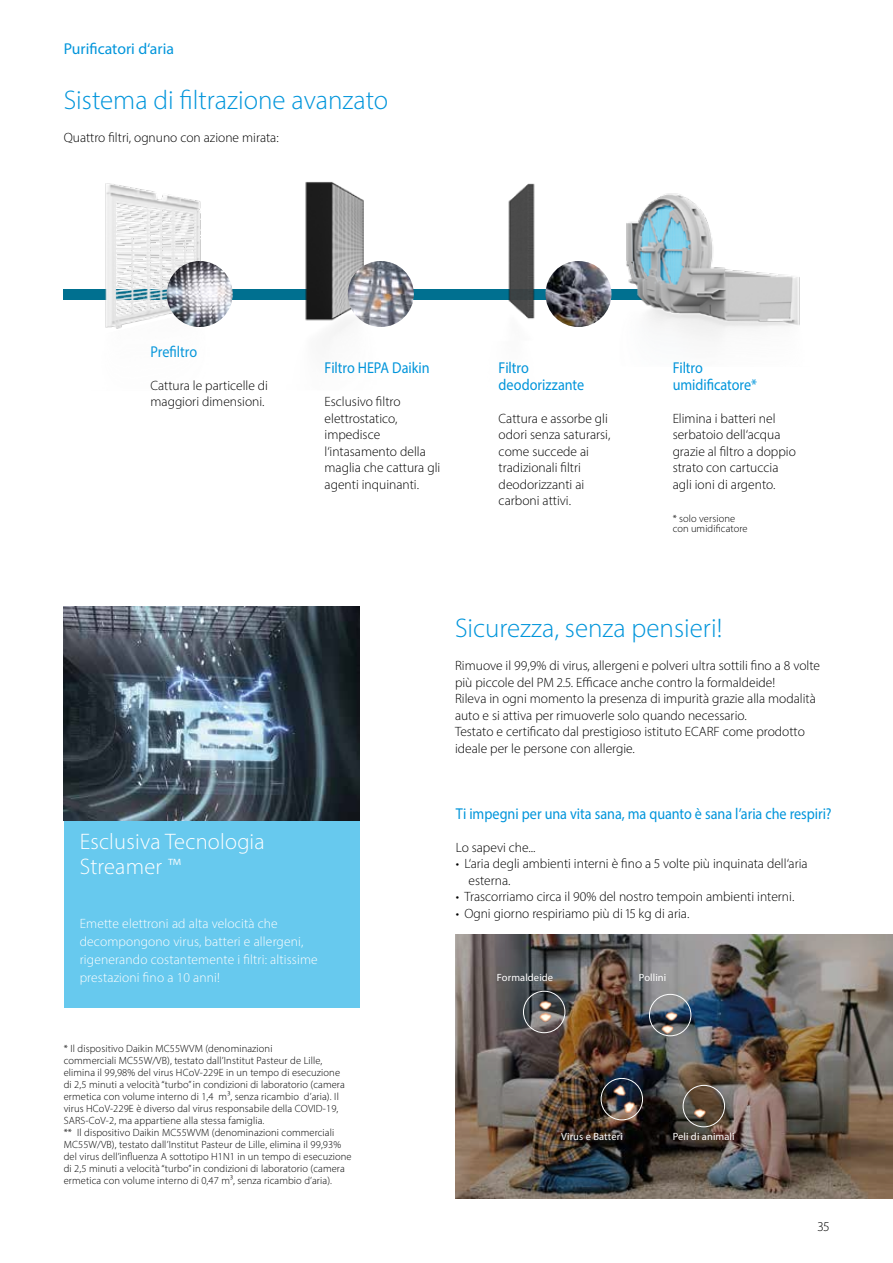
<style>
.page{position:relative;width:893px;height:1263px;background:#fff}
.page>*{position:absolute;margin:0;border:0;box-sizing:border-box;transform-origin:0 0}
.t1{font:300 27px "Myriad Pro";color:#0095db}
.t2{font:300 22.5px/24.3px "Myriad Pro";letter-spacing:.01em;color:#fff}
.t3{font:15.75px/16.5px "Myriad Pro";letter-spacing:-.005em;color:#0095db;scale:.9 1}
.t4{font:15.75px "Myriad Pro";letter-spacing:-.005em;color:#0095db}
.t5{font:300 13.5px/16.5px "Myriad Pro";color:#000}
.t6{font:300 13.5px/18px "Myriad Pro";letter-spacing:.01em;color:#fff}
.t7{font:300 10.5px/12px "Myriad Pro";letter-spacing:.01em;color:#000}
.t8{font:10.5px "Myriad Pro";letter-spacing:.01em;color:#fff}
</style>
<div class="page">
<img style="left:455px;top:934px;width:438px;height:264px">
<div style="left:64px;top:704px;width:296px;height:303px;background:#67c9ee"></div>
<img style="left:64px;top:606px;width:296px;height:215px">
<img style="left:64px;top:181px;width:736px;height:157px">
<img style="left:167px;top:261px;width:66px;height:66px;border-radius:33px">
<img style="left:348px;top:261px;width:66px;height:66px;border-radius:33px">
<img style="left:545px;top:261px;width:66px;height:66px;border-radius:33px">
<img style="left:580px;top:1059px;width:64px;height:67px">
<img style="left:594px;top:1053px;width:87px;height:67px">
<img style="left:644px;top:1066px;width:87px;height:67px">
<img style="left:611px;top:983px;width:87px;height:67px">
<img style="left:615px;top:969px;width:87px;height:67px">
<img style="left:490px;top:1025px;width:86px;height:12px">
<img style="left:490px;top:958px;width:86px;height:67px">
<div style="left:601px;top:1078px;width:42px;height:42px;border:1px solid #fff;border-radius:50%"></div>
<div style="left:683px;top:1085px;width:42px;height:42px;border:1px solid #fff;border-radius:50%"></div>
<div style="left:649px;top:994px;width:42px;height:42px;border:1px solid #fff;border-radius:50%"></div>
<div style="left:523px;top:991px;width:42px;height:42px;border:1px solid #fff;border-radius:50%"></div>
<p class="t4" style="left:64px;top:39px;width:112px">Purificatori d‘aria</p>
<h1 class="t1" style="left:64px;top:84px;width:326px">Sistema di filtrazione avanzato</h1>
<p class="t5" style="left:64px;top:129px;width:216px">Quattro filtri, ognuno con azione mirata:</p>
<p class="t3" style="left:151px;top:343px;width:53px">Prefiltro</p>
<p class="t5" style="left:151px;top:377px;width:119px">Cattura le particelle di maggiori dimensioni.</p>
<p class="t3" style="left:325px;top:359px;width:118px">Filtro HEPA Daikin</p>
<p class="t5" style="left:325px;top:393px;width:117px">Esclusivo filtro elettrostatico, impedisce l‘intasamento della maglia che cattura gli agenti inquinanti.</p>
<p class="t3" style="left:499px;top:359px;width:97px">Filtro deodorizzante</p>
<p class="t5" style="left:499px;top:410px;width:113px">Cattura e assorbe gli odori senza saturarsi, come succede ai tradizionali filtri deodorizzanti ai carboni attivi.</p>
<p class="t3" style="left:673px;top:359px;width:95px">Filtro umidificatore*</p>
<p class="t5" style="left:673px;top:410px;width:125px">Elimina i batteri nel serbatoio dell‘acqua grazie al filtro a doppio strato con cartuccia agli ioni di argento.</p>
<p class="t7" style="left:673px;top:513px;width:76px;line-height:10.5px">* solo versione con umidificatore</p>
<h2 class="t2" style="left:80px;top:829px;width:187px">Esclusiva Tecnologia<br>Streamer ™</h2>
<p class="t6" style="left:80px;top:914px;width:240px">Emette elettroni ad alta velocità che decompongono virus, batteri e allergeni, rigenerando costantemente i filtri: altissime prestazioni fino a 10 anni!</p>
<p class="t7" style="left:64px;top:1042px;width:289px">* Il dispositivo Daikin MC55WVM (denominazioni<br>commerciali MC55W/VB), testato dall’Institut Pasteur de Lille, elimina il 99,98% del virus HCoV-229E in un tempo di esecuzione<br>di 2,5 minuti a velocità “turbo” in condizioni di laboratorio (camera ermetica con volume interno di 1,4 m³, senza ricambio d’aria). Il virus HCoV-229E è diverso dal virus responsabile della COVID-19, SARS-CoV-2, ma appartiene alla stessa famiglia.<br>** Il dispositivo Daikin MC55WVM (denominazioni commerciali MC55W/VB), testato dall’Institut Pasteur de Lille, elimina il 99,93% del virus dell’influenza A sottotipo H1N1 in un tempo di esecuzione di 2,5 minuti a velocità “turbo” in condizioni di laboratorio (camera ermetica con volume interno di 0,47 m³, senza ricambio d’aria).</p>
<h1 class="t1" style="left:455px;top:612px;width:269px">Sicurezza, senza pensieri!</h1>
<p class="t5" style="left:455px;top:657px;width:367px">Rimuove il 99,9% di virus, allergeni e polveri ultra sottili fino a 8 volte più piccole del PM 2.5. Efficace anche contro la formaldeide!<br>Rileva in ogni momento la presenza di impurità grazie alla modalità auto e si attiva per rimuoverle solo quando necessario.<br>Testato e certificato dal prestigioso istituto ECARF come prodotto ideale per le persone con allergie.</p>
<p class="t3" style="left:456px;top:805px;width:419px">Ti impegni per una vita sana, ma quanto è sana l’aria che respiri?</p>
<p class="t5" style="left:456px;top:839px;width:81px">Lo sapevi che...</p>
<p class="t5" style="left:469px;top:855px;width:341px;text-indent:-13px">• L‘aria degli ambienti interni è fino a 5 volte più inquinata dell‘aria esterna.</p>
<p class="t5" style="left:456px;top:888px;width:340px">• Trascorriamo circa il 90% del nostro tempoin ambienti interni.</p>
<p class="t5" style="left:456px;top:905px;width:235px">• Ogni giorno respiriamo più di 15 kg di aria.</p>
<p class="t8" style="left:497px;top:971px;width:58px">Formaldeide</p>
<p class="t8" style="left:639px;top:971px;width:29px">Pollini</p>
<p class="t8" style="left:561px;top:1130px;width:63px">Virus e Batteri</p>
<p class="t8" style="left:673px;top:1130px;width:63px">Peli di animali</p>
<p class="t5" style="left:818px;top:1218px;width:13px">35</p>
</div>
